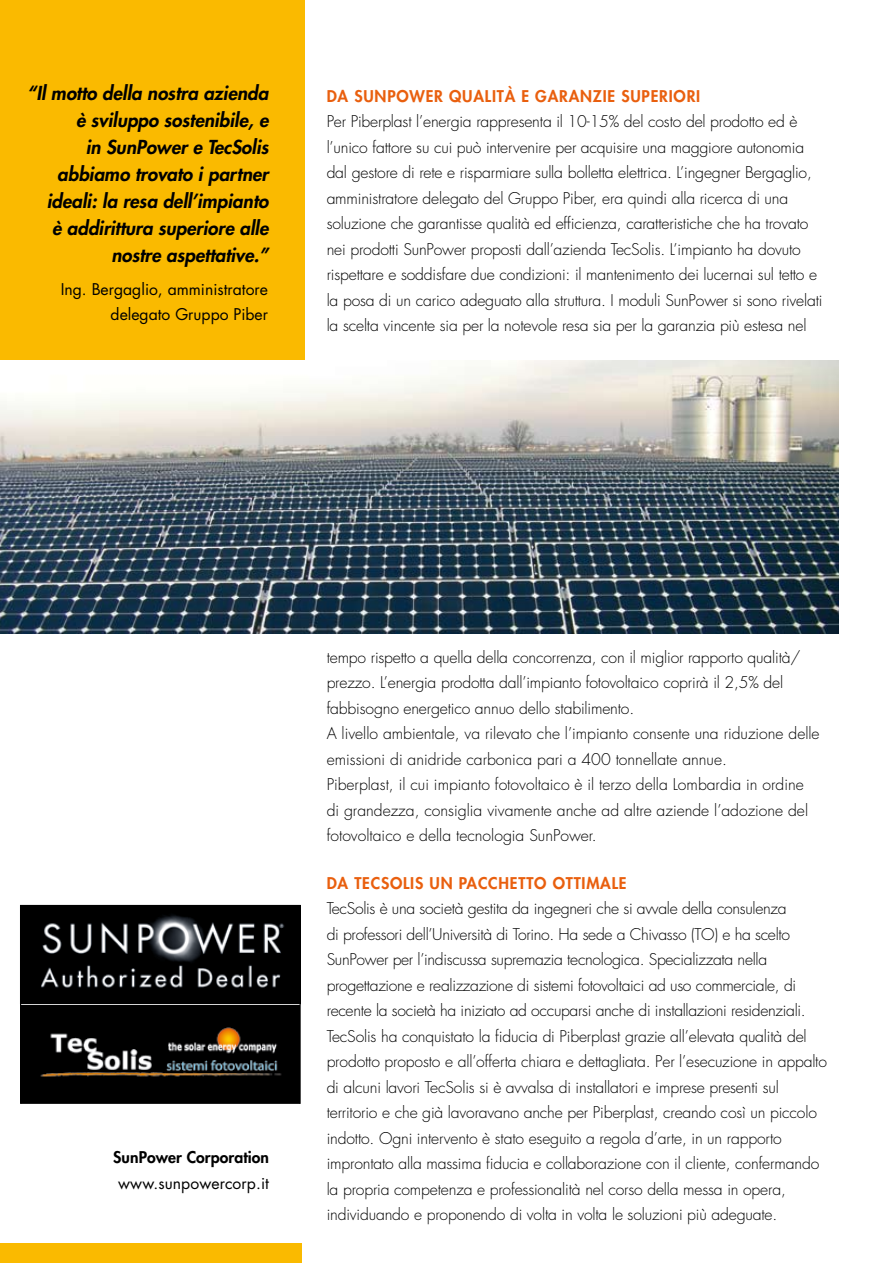
<style>
.page{position:relative;width:893px;height:1263px;background:#fff}
.page>*{position:absolute;margin:0;border:0;box-sizing:border-box;transform-origin:0 0}
.t1{font:italic 800 18.75px/27px "Futura";color:#000;text-align:right}
.t2{font:300 15.75px/25.5px "Futura";letter-spacing:-.01em;color:#000}
.t3{font:15.75px/25.5px "Futura";color:#000;text-align:right}
.t4{font:800 15.75px "Futura";letter-spacing:.05em;color:#e95f0e}
.t5{font:800 15.75px "Futura";letter-spacing:.005em;color:#000}
</style>
<div class="page">
<div style="left:0;top:1243px;width:301px;height:20px;background:#faba00"></div>
<div style="left:0;top:0;width:304px;height:363px;background:#faba00"></div>
<img style="left:23px;top:908px;width:275px;height:93px">
<div style="left:20px;top:905px;width:281px;height:99px;border:2px solid #000"></div>
<img style="left:0;top:361px;width:839px;height:273px">
<img style="left:21px;top:1005px;width:279px;height:98px">
<p class="t1" style="left:27px;top:79px;width:243px">“Il motto della nostra azienda è sviluppo sostenibile, e<br>in SunPower e TecSolis abbiamo trovato i partner ideali: la resa dell’impianto<br>è addirittura superiore alle nostre aspettative.”</p>
<p class="t3" style="left:61px;top:276px;width:209px">Ing. Bergaglio, amministratore delegato Gruppo Piber</p>
<p class="t4" style="left:327px;top:86px;width:145px">DA SUN POWER QUALIT</p>
<p class="t4" style="left:505px;top:86px;width:42px">À E GARANZIE</p>
<p class="t4" style="left:621px;top:86px;width:10px">SUPERIORI</p>
<p class="t2" style="left:327px;top:109px;width:497px">Per Piberplast l’energia rappresenta il 10-15% del costo del prodotto ed è l’unico fattore su cui può intervenire per acquisire una maggiore autonomia dal gestore di rete e risparmiare sulla bolletta elettrica. L’ingegner Bergaglio, amministratore delegato del Gruppo Piber, era quindi alla ricerca di una soluzione che garantisse qualità ed efficienza, caratteristiche che ha trovato nei prodotti SunPower proposti dall’azienda TecSolis. L’impianto ha dovuto rispettare e soddisfare due condizioni: il mantenimento dei lucernai sul tetto e la posa di un carico adeguato alla struttura. I moduli SunPower si sono rivelati la scelta vincente sia per la notevole resa sia per la garanzia più estesa nel</p>
<p class="t5" style="left:113px;top:1147px;width:157px">SUNPOWER CORPORATION</p>
<p class="t3" style="left:118px;top:1170px;width:152px">www.sunpowercorp.it</p>
<p class="t2" style="left:327px;top:645px;width:494px">tempo rispetto a quella della concorrenza, con il miglior rapporto qualità/ prezzo. L’energia prodotta dall’impianto fotovoltaico coprirà il 2,5% del fabbisogno energetico annuo dello stabilimento.<br>A livello ambientale, va rilevato che l’impianto consente una riduzione delle emissioni di anidride carbonica pari a 400 tonnellate annue.<br>Piberplast, il cui impianto fotovoltaico è il terzo della Lombardia in ordine di grandezza, consiglia vivamente anche ad altre aziende l’adozione del fotovoltaico e della tecnologia SunPower.</p>
<p class="t4" style="left:327px;top:872px;width:73px">DA TECSOLIS</p>
<p class="t4" style="left:429px;top:872px;width:40px">UN PACC</p>
<p class="t4" style="left:499px;top:872px;width:22px">HETTO</p>
<p class="t4" style="left:553px;top:872px;width:11px">OTTIMALE</p>
<p class="t2" style="left:327px;top:896px;width:502px">TecSolis è una società gestita da ingegneri che si avvale della consulenza<br>di professori dell’Università di Torino. Ha sede a Chivasso (TO) e ha scelto SunPower per l’indiscussa supremazia tecnologica. Specializzata nella progettazione e realizzazione di sistemi fotovoltaici ad uso commerciale, di recente la società ha iniziato ad occuparsi anche di installazioni residenziali.<br>TecSolis ha conquistato la fiducia di Piberplast grazie all’elevata qualità del prodotto proposto e all’offerta chiara e dettagliata. Per l’esecuzione in appalto di alcuni lavori TecSolis si è avvalsa di installatori e imprese presenti sul territorio e che già lavoravano anche per Piberplast, creando così un piccolo indotto. Ogni intervento è stato eseguito a regola d’arte, in un rapporto improntato alla massima fiducia e collaborazione con il cliente, confermando la propria competenza e professionalità nel corso della messa in opera, individuando e proponendo di volta in volta le soluzioni più adeguate.</p>
</div>
